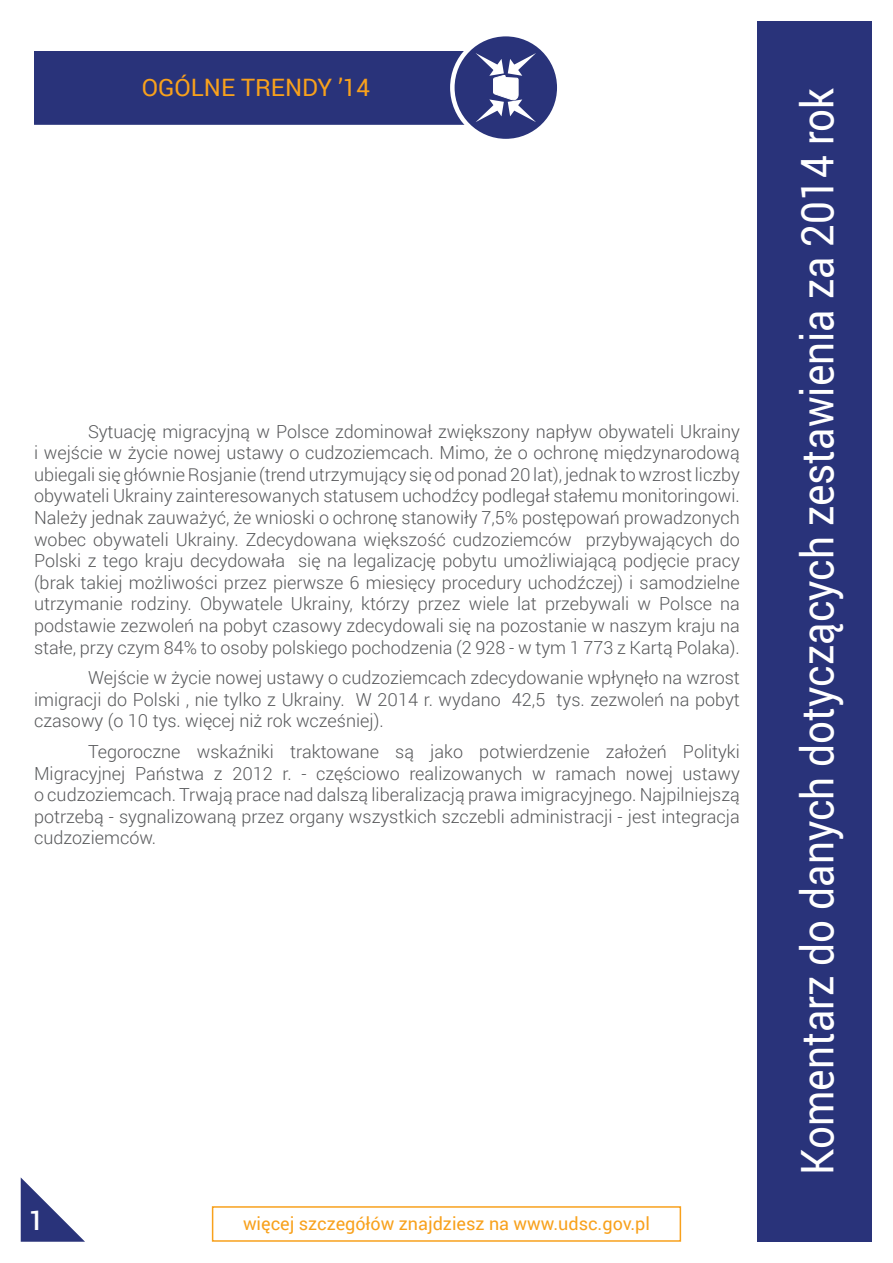
<style>
.page{position:relative;width:893px;height:1263px;background:#fff}
.page>*{position:absolute;margin:0;border:0;box-sizing:border-box;transform-origin:0 0}
.t1{font:45px "Roboto";color:#fff;scale:.9 1}
.t2{font:500 27px "Roboto";color:#fff}
.t3{font:24px "Roboto";color:#f8a11c}
.t4{font:300 18px/21.6px "Roboto";color:#57585a;text-align:justify}
.t5{font:18px "Roboto";color:#f8a11c}
</style>
<div class="page">
<div style="left:35px;top:52px;width:442px;height:72px;background:#29337a"></div>
<div style="left:34px;top:51px;width:444px;height:74px;border:2px solid #29337a"></div>
<div style="left:452px;top:34px;width:107px;height:107px;background:#29337a;border-radius:50%"></div>
<div style="left:450px;top:32px;width:111px;height:111px;border:4px solid #fff;border-radius:50%"></div>
<svg style="left:476px;top:53px;width:60px;height:69px"></svg>
<div style="left:757px;top:21px;width:115px;height:1221px;background:#29337a"></div>
<div style="left:212px;top:1206px;width:469px;height:36px;border:2px solid #f8a11c"></div>
<svg style="left:21px;top:1177px;width:64px;height:65px"></svg>
<p class="t3" style="left:142px;top:71px;width:230px">OGÓLNE TRENDY ’14</p>
<p class="t4" style="left:34px;top:420px;width:707px;text-indent:54px">Sytuację migracyjną w Polsce zdominował zwiększony napływ obywateli Ukrainy i wejście w życie nowej ustawy o cudzoziemcach. Mimo, że o ochronę międzynarodową ubiegali się głównie Rosjanie (trend utrzymujący się od ponad 20 lat), jednak to wzrost liczby obywateli Ukrainy zainteresowanych statusem uchodźcy podlegał stałemu monitoringowi.<br>Należy jednak zauważyć, że wnioski o ochronę stanowiły 7,5% postępowań prowadzonych wobec obywateli Ukrainy. Zdecydowana większość cudzoziemców przybywających do Polski z tego kraju decydowała się na legalizację pobytu umożliwiającą podjęcie pracy (brak takiej możliwości przez pierwsze 6 miesięcy procedury uchodźczej) i samodzielne utrzymanie rodziny. Obywatele Ukrainy, którzy przez wiele lat przebywali w Polsce na podstawie zezwoleń na pobyt czasowy zdecydowali się na pozostanie w naszym kraju na stałe, przy czym 84% to osoby polskiego pochodzenia (2 928 - w tym 1 773 z Kartą Polaka).</p>
<p class="t4" style="left:34px;top:666px;width:707px;text-indent:54px">Wejście w życie nowej ustawy o cudzoziemcach zdecydowanie wpłynęło na wzrost imigracji do Polski , nie tylko z Ukrainy. W 2014 r. wydano 42,5 tys. zezwoleń na pobyt czasowy (o 10 tys. więcej niż rok wcześniej).</p>
<p class="t4" style="left:34px;top:740px;width:707px;text-indent:54px">Tegoroczne wskaźniki traktowane są jako potwierdzenie założeń Polityki Migracyjnej Państwa z 2012 r. - częściowo realizowanych w ramach nowej ustawy o cudzoziemcach. Trwają prace nad dalszą liberalizacją prawa imigracyjnego. Najpilniejszą potrzebą - sygnalizowaną przez organy wszystkich szczebli administracji - jest integracja cudzoziemców.</p>
<p class="t2" style="left:29px;top:1202px;width:17px">1</p>
<p class="t5" style="left:243px;top:1211px;width:408px">więcej szczegółów znajdziesz na www.udsc.gov.pl</p>
<p class="t1" style="left:786px;top:1175px;width:1209px;rotate:-90deg">Komentarz do danych dotyczących zestawienia za 2014 rok</p>
</div>
